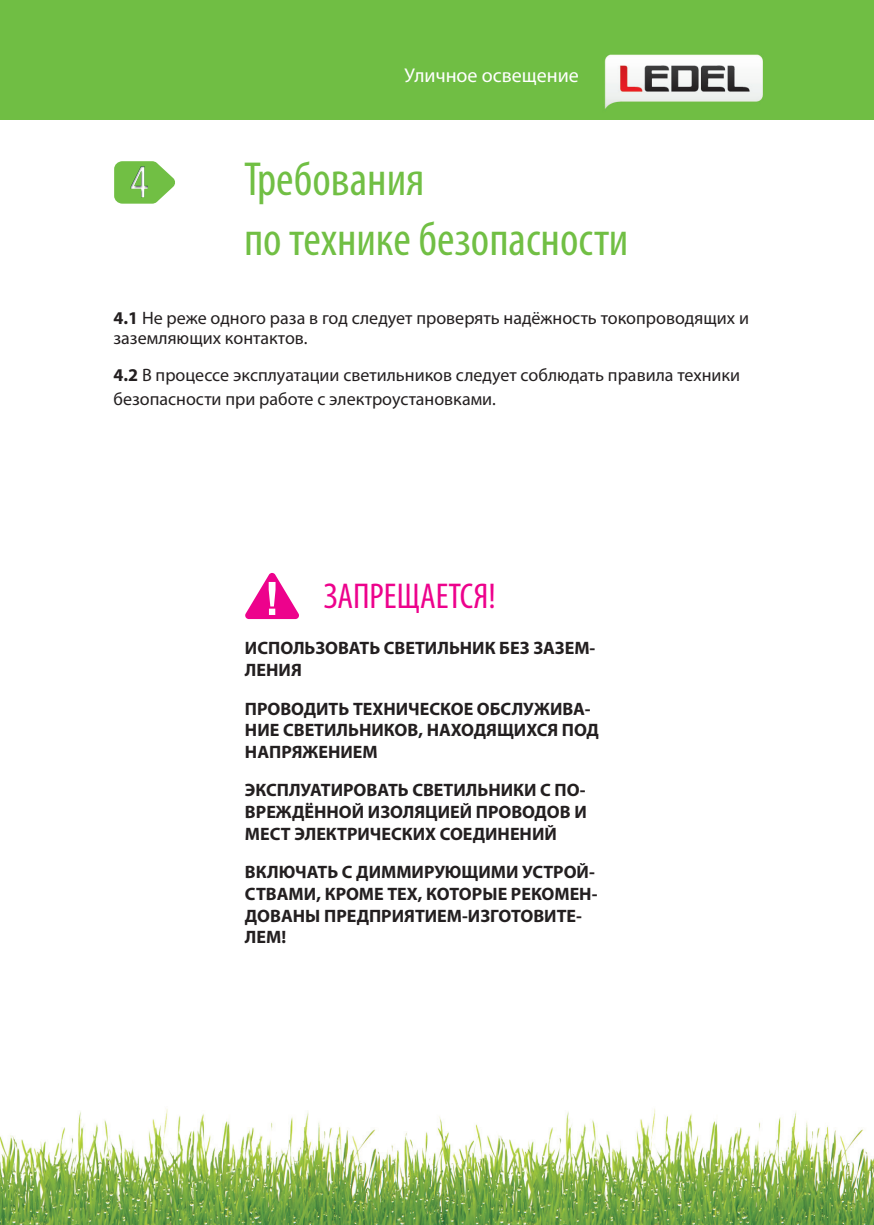
<style>
.page{position:relative;width:874px;height:1225px;background:#fff}
.page>*{position:absolute;margin:0;border:0;box-sizing:border-box;transform-origin:0 0}
.t1{font:condensed 48px/60px "Myriad Pro";color:#71bf44}
.t2{font:condensed 36px "Myriad Pro";color:#ed028c}
.t3{font:20px "Myriad Pro";color:#fff}
.t4{font:700 18px/21.6px "Myriad Pro";color:#231f20}
.t5{font:18px/20px "Myriad Pro";color:#231f20}
.s1{font-weight:700}
</style>
<div class="page">
<img style="left:0;top:1108px;width:873px;height:117px">
<img style="left:0;top:0;width:873px;height:119px">
<svg style="left:114px;top:161px;width:61px;height:43px"></svg>
<img style="left:131px;top:166px;width:17px;height:31px">
<svg style="left:245px;top:573px;width:54px;height:46px"></svg>
<p class="t3" style="left:404px;top:63px;width:176px">Уличное освещение</p>
<h1 class="t1" style="left:244px;top:148px;width:386px">Требования<br>по технике безопасности</h1>
<p class="t5" style="left:113px;top:307px;width:636px"><span class="s1">4.1</span> Не реже одного раза в год следует проверять надёжность токопроводящих и заземляющих контактов.</p>
<p class="t5" style="left:113px;top:362px;width:627px;line-height:24px"><span class="s1">4.2</span> В процессе эксплуатации светильников следует соблюдать правила техники безопасности при работе с электроустановками.</p>
<h2 class="t2" style="left:323px;top:574px;width:173px">ЗАПРЕЩАЕТСЯ!</h2>
<p class="t4" style="left:245px;top:637px;width:352px">ИСПОЛЬЗОВАТЬ СВЕТИЛЬНИК БЕЗ ЗАЗЕМ-<br>ЛЕНИЯ</p>
<p class="t4" style="left:245px;top:697px;width:355px">ПРОВОДИТЬ ТЕХНИЧЕСКОЕ ОБСЛУЖИВА-<br>НИЕ СВЕТИЛЬНИКОВ, НАХОДЯЩИХСЯ ПОД<br>НАПРЯЖЕНИЕМ</p>
<p class="t4" style="left:245px;top:779px;width:343px;text-align:justify">ЭКСПЛУАТИРОВАТЬ СВЕТИЛЬНИКИ С ПО-ВРЕЖДЁННОЙ ИЗОЛЯЦИЕЙ ПРОВОДОВ И МЕСТ ЭЛЕКТРИЧЕСКИХ СОЕДИНЕНИЙ</p>
<p class="t4" style="left:245px;top:861px;width:354px">ВКЛЮЧАТЬ С ДИММИРУЮЩИМИ УСТРОЙ-<br>СТВАМИ, КРОМЕ ТЕХ, КОТОРЫЕ РЕКОМЕН-<br>ДОВАНЫ ПРЕДПРИЯТИЕМ-ИЗГОТОВИТЕ-<br>ЛЕМ!</p>
</div>
